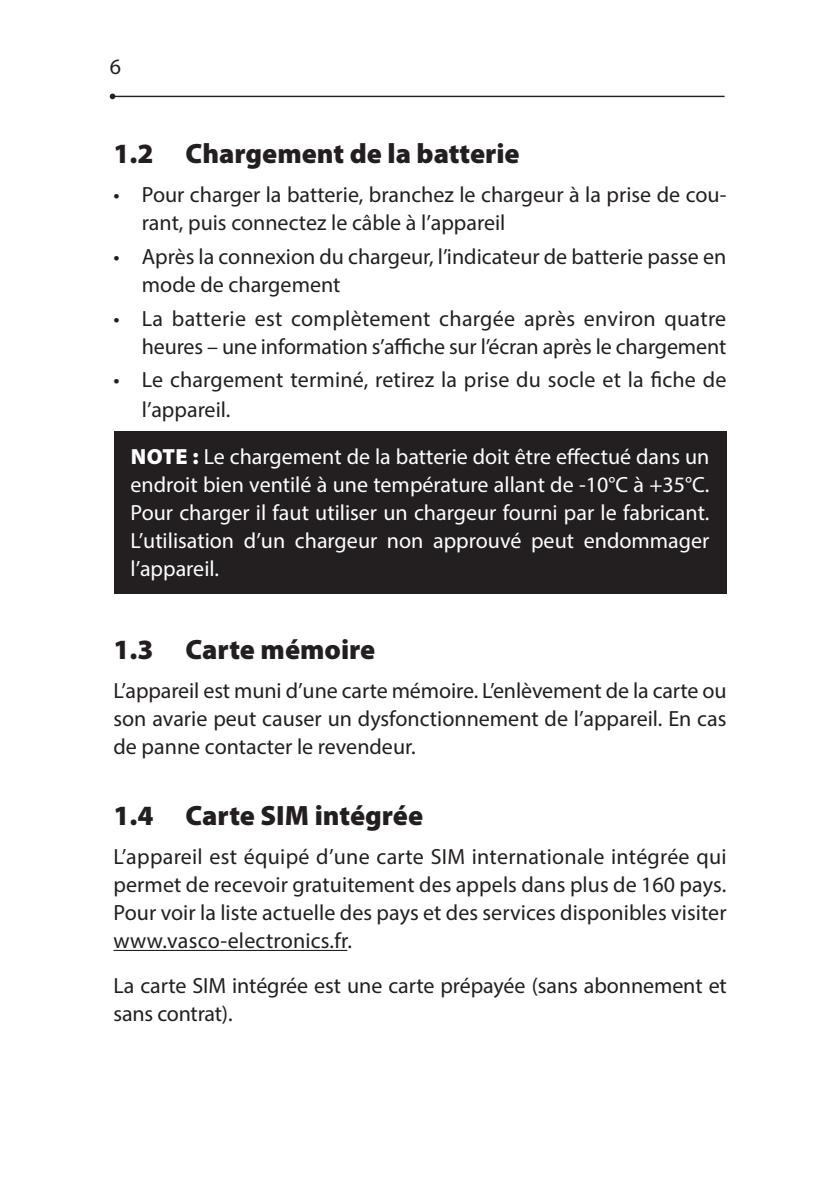
<style>
.page{position:relative;width:840px;height:1191px;background:#fff}
.page>*{position:absolute;margin:0;border:0;box-sizing:border-box;transform-origin:0 0}
.t1{font:900 28px "Myriad Pro";color:#231f20}
.t2{font:22px/28px "Myriad Pro";color:#231f20}
.t3{font:22px/28px "Myriad Pro";color:#fff;text-align:justify}
.s1{font-weight:900}
</style>
<div class="page">
<hr style="left:112px;top:96px;width:612px;height:1px;background:#231f20">
<svg style="left:110px;top:94px;width:5px;height:5px"></svg>
<hr style="left:113px;top:950px;width:234px;height:1px;background:#231f20">
<div style="left:113px;top:431px;width:613px;height:162px;background:#231f20"></div>
<p class="t2" style="left:110px;top:52px;width:13px">6</p>
<p class="t1" style="left:113px;top:135px;width:407px">1.2 Chargement de la batterie</p>
<p class="t2" style="left:142px;top:180px;width:585px;text-indent:-28px">• Pour charger la batterie, branchez le chargeur à la prise de cou&shy;rant, puis connectez le câble à l’appareil</p>
<p class="t2" style="left:142px;top:242px;width:585px;text-indent:-28px">• Après la connexion du chargeur, l’indicateur de batterie passe en mode de chargement</p>
<p class="t2" style="left:113px;top:304px;width:614px;text-align:right">• La batterie est complètement chargée après environ quatre heures – une information s’affiche sur l’écran après le chargement</p>
<p class="t2" style="left:142px;top:364px;width:586px;line-height:30px;text-indent:-28px">• Le chargement terminé, retirez la prise du socle et la fiche de l’appareil.</p>
<p class="t3" style="left:130px;top:443px;width:580px"><span class="s1">NOTE :</span> Le chargement de la batterie doit être effectué dans un endroit bien ventilé à une température allant de -10°C à +35°C.<br>Pour charger il faut utiliser un chargeur fourni par le fabricant.<br>L’utilisation d’un chargeur non approuvé peut endommager l’appareil.</p>
<p class="t1" style="left:113px;top:631px;width:263px">1.3 Carte mémoire</p>
<p class="t2" style="left:113px;top:676px;width:614px;text-align:justify">L’appareil est muni d’une carte mémoire. L’enlèvement de la carte ou son avarie peut causer un dysfonctionnement de l’appareil. En cas de panne contacter le revendeur.</p>
<p class="t1" style="left:113px;top:796px;width:311px">1.4 Carte SIM intégrée</p>
<p class="t2" style="left:113px;top:842px;width:614px;text-align:justify">L’appareil est équipé d’une carte SIM internationale intégrée qui permet de recevoir gratuitement des appels dans plus de 160 pays.<br>Pour voir la liste actuelle des pays et des services disponibles visiter www.vasco-electronics.fr.</p>
<p class="t2" style="left:113px;top:971px;width:614px">La carte SIM intégrée est une carte prépayée (sans abonnement et sans contrat).</p>
</div>
